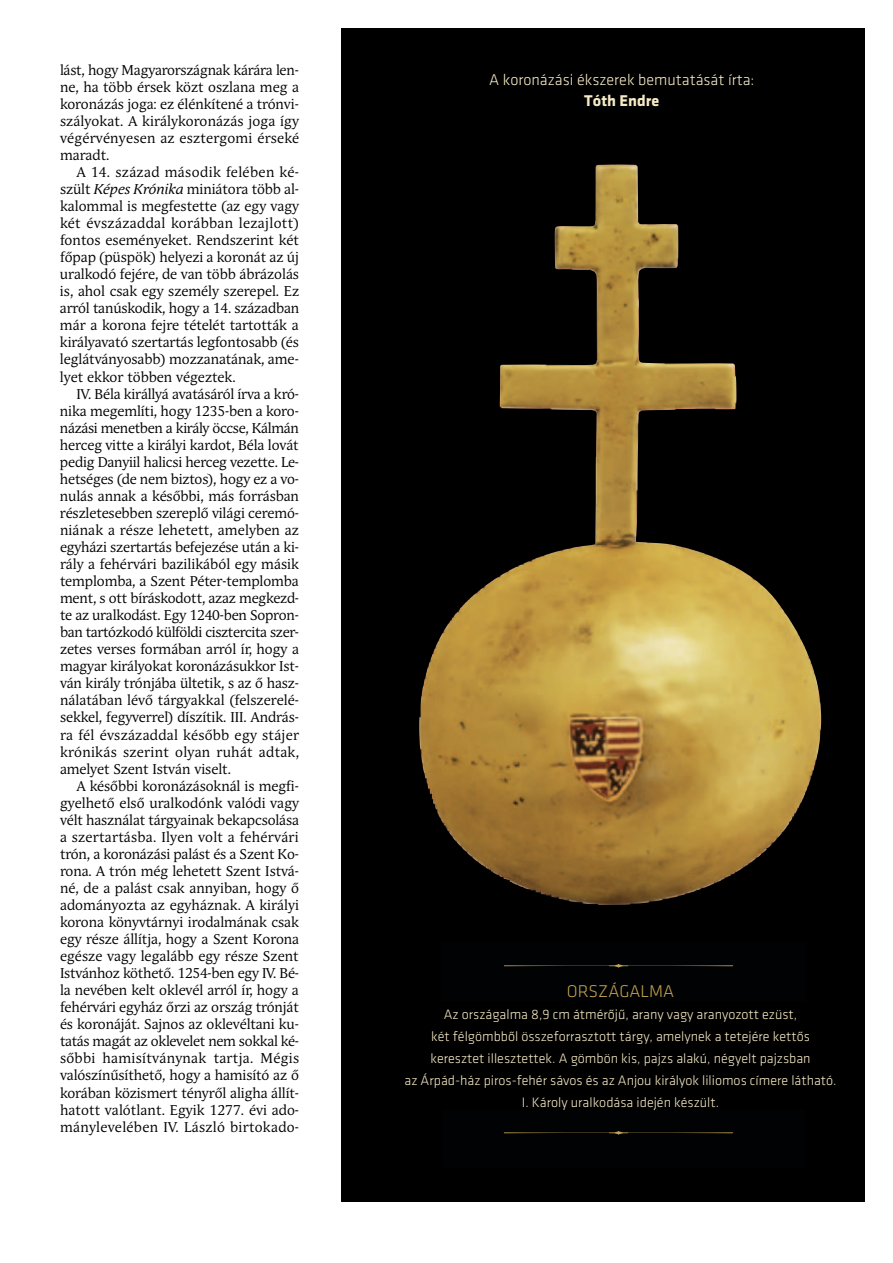
<style>
.page{position:relative;width:893px;height:1263px;background:#fff}
.page>*{position:absolute;margin:0;border:0;box-sizing:border-box;transform-origin:0 0}
.t1{font:17.7px "Klavika H Light";color:#c4a350}
.t2{font:16.2px "Klavika H Light";color:#f7ebc6}
.t3{font:16.2px "Klavika H Bold";color:#f7ebc6}
.t4{font:14.1px/17.1px "Andulka Book Pro";letter-spacing:.01em;color:#000;text-align:justify}
.t5{font:14.1px/22px "Klavika H Light";color:#f7ebc6;text-align:center}
.s1{font-style:italic}
</style>
<div class="page">
<div style="left:341px;top:28px;width:523px;height:1173px;background:#000"></div>
<img style="left:419px;top:165px;width:402px;height:740px">
<p class="t4" style="left:60px;top:62px;width:241px">lást, hogy Ma gyaror szág nak ká rá ra len - ne, ha több ér sek közt osz la na meg a ko ro ná zás jo ga: ez élén kí te né a trón vi - szá lyo kat. A ki rály ko ro ná zás jo ga így vég ér vé nye sen az esz ter go mi ér se ké ma radt.</p>
<p class="t4" style="left:60px;top:164px;width:241px;text-indent:17px">A 14. szá zad má so dik fe lé ben ké - szült <span class="s1">Ké pes Kró ni ka</span> mi ni á to ra több al - ka lom mal is meg fes tette (az egy vagy két év szá zad dal ko ráb ban le zaj lott) fon tos ese mé nye ket. Rend sze rint két fő pap (püs pök) he lye zi a ko ro nát az új ural ko dó fe jé re, de van több áb rá zo lás is, ahol csak egy sze mély sze re pel. Ez ar ról ta nús ko dik, hogy a 14. szá zad ban már a ko ro na fej re té te lét tar tot ták a ki rály ava tó szer tar tás leg fon to sabb (és leg lát vá nyo sabb) moz za na tá nak, ame - lyet ek kor töb ben vé gez tek.</p>
<p class="t4" style="left:60px;top:386px;width:241px;text-indent:17px">IV. Bé la ki rállyá ava tá sá ról ír va a kró - ni ka megem lí ti, hogy 1235-ben a ko ro - ná zá si me net ben a ki rály öccse, Kál mán her ceg vit te a ki rá lyi kar dot, Bé la lo vát pe dig Da nyi il ha li csi her ceg ve zet te. Le - het sé ges (de nem biz tos), hogy ez a vo - nu lás an nak a ké sőb bi, más for rás ban rész le te seb ben sze rep lő vi lá gi ce re mó - niá nak a ré sze le he tett, amely ben az egy há zi szer tar tás be fe je zé se után a ki - rály a fe hér vá ri ba zi li ká ból egy má sik temp lom ba, a Szent Pé ter-temp lom ba ment, s ott bí rás ko dott, azaz meg kezd - te az ural ko dást. Egy 1240-ben Sop ron - ban tar tóz ko dó kül föl di cisz ter ci ta szer - ze tes ver ses for má ban ar ról ír, hogy a ma gyar ki rá lyo kat ko ro ná zá suk kor Ist - ván ki rály trón já ba ül te tik, s az ő hasz - ná la tá ban lé vő tár gyak kal (fel sze re lé - sek kel, fegy ver rel) dí szí tik. III. And rás - ra fél év szá zad dal ké sőbb egy stá jer kró ni kás sze rint olyan ru hát ad tak, ame lyet Szent Ist ván vi selt.</p>
<p class="t4" style="left:60px;top:778px;width:241px;text-indent:17px">A ké sőb bi ko ro ná zá sok nál is meg fi - gyel he tő el ső ural ko dónk va ló di vagy vélt hasz ná lat tár gyai nak be kap cso lá sa a szer tar tás ba. Ilyen volt a fe hér vá ri trón, a ko ro ná zá si pa lást és a Szent Ko - ro na. A trón még le he tett Szent Ist vá - né, de a pa lást csak annyi ban, hogy ő ado má nyoz ta az egy ház nak. A ki rá lyi ko ro na könyv tár nyi iro dal má nak csak egy ré sze ál lít ja, hogy a Szent Ko ro na egé sze vagy legalább egy ré sze Szent Ist ván hoz köt he tő. 1254-ben egy IV. Bé - la ne vé ben kelt ok le vél ar ról ír, hogy a fe hér vá ri egy ház őr zi az or szág trón ját és ko ro ná ját. Saj nos az ok le vél ta ni ku - ta tás ma gát az ok le ve let nem sok kal ké - sőb bi ha mi sít vány nak tart ja. Mégis való szí nű sít he tő, hogy a ha mi sí tó az ő ko rá ban köz is mert tény ről alig ha ál lít - ha tott va lót lant. Egyik 1277. évi ado - mány le ve lé ben IV. Lász ló bir tok ado -</p>
<p class="t2" style="left:489px;top:71px;width:267px">A koronázási ékszerek bemutatását írta:</p>
<p class="t3" style="left:584px;top:92px;width:76px">Tóth Endre</p>
<p class="t1" style="left:567px;top:982px;width:109px">ORSZÁGALMA</p>
<p class="t5" style="left:404px;top:1003px;width:433px">Az országalma 8,9 cm átmérŒjı, arany vagy aranyozott ezüst,<br>két félgömbbŒl összeforrasztott tárgy, amelynek a tetejére kettŒs keresztet illesztettek. A gömbön kis, pajzs alakú, négyelt pajzsban<br>az Árpád-ház piros-fehér sávos és az Anjou királyok liliomos címere látható.<br>I. Károly uralkodása idején készült.</p>
</div>
